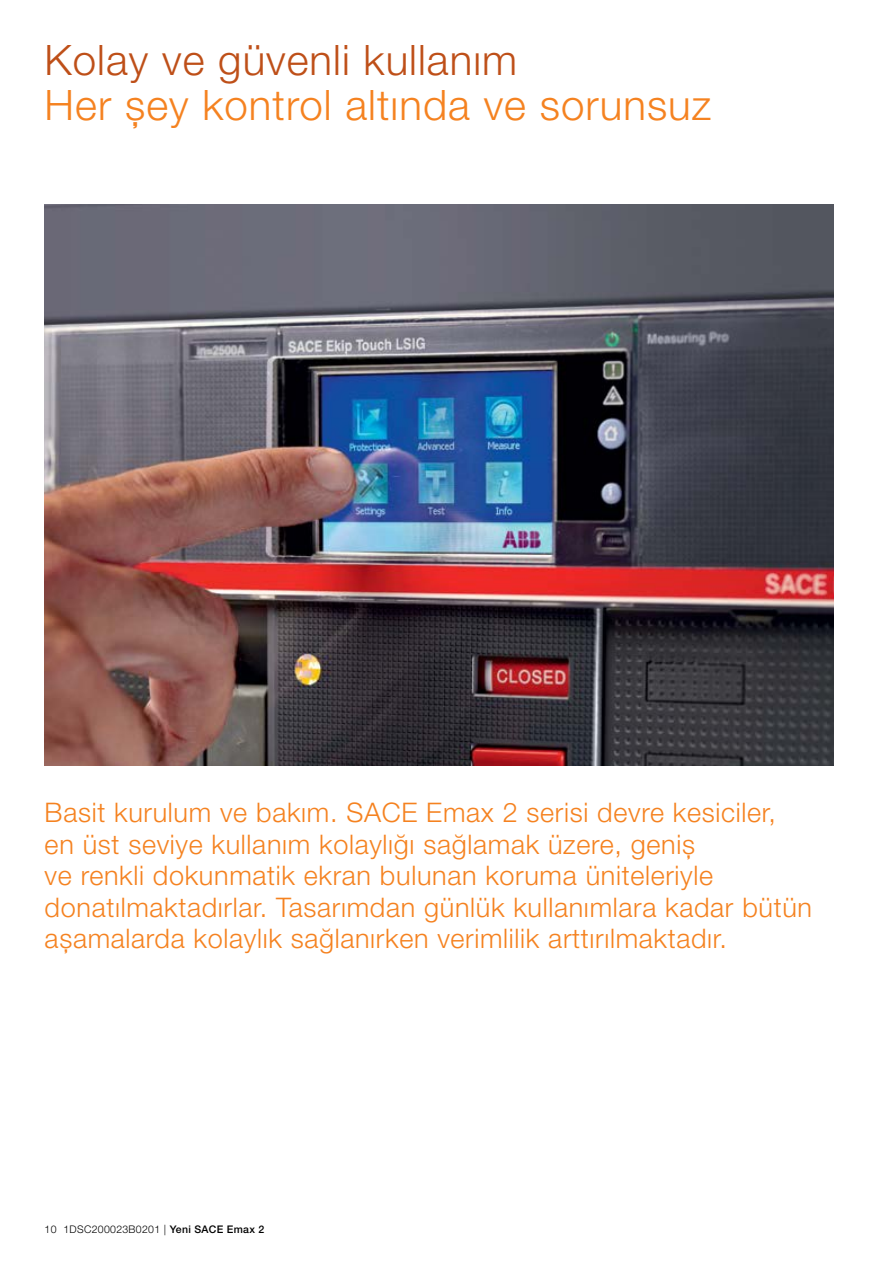
<style>
.page{position:relative;width:893px;height:1263px;background:#fff}
.page>*{position:absolute;margin:0;border:0;box-sizing:border-box;transform-origin:0 0}
.t1{font:300 42px "Helvetica Neue LT Pro";letter-spacing:.025em;color:#f58220}
.t2{font:300 42px "Helvetica Neue LT Pro";letter-spacing:.025em;color:#be4f18}
.t3{font:300 27px/31.5px "Helvetica Neue LT Pro";letter-spacing:.025em;color:#f58220}
.t4{font:300 10.5px "Helvetica Neue LT Pro";letter-spacing:.03em;color:#000}
.s1{font-weight:500}
</style>
<div class="page">
<img style="left:45px;top:204px;width:788px;height:561px">
<h1 class="t2" style="left:45px;top:34px;width:474px">Kolay ve güvenli kullanım</h1>
<h1 class="t1" style="left:45px;top:79px;width:668px">Her şey kontrol altında ve sorunsuz</h1>
<p class="t3" style="left:45px;top:796px;width:769px">Basit kurulum ve bakım. SACE Emax 2 serisi devre kesiciler,<br>en üst seviye kullanım kolaylığı sağlamak üzere, geniş<br>ve renkli dokunmatik ekran bulunan koruma üniteleriyle donatılmaktadırlar. Tasarımdan günlük kullanımlara kadar bütün aşamalarda kolaylık sağlanırken verimlilik arttırılmaktadır.</p>
<p class="t4" style="left:45px;top:1223px;width:221px">10 1DSC200023B0201 | <span class="s1">Yeni SACE Emax 2</span></p>
</div>
